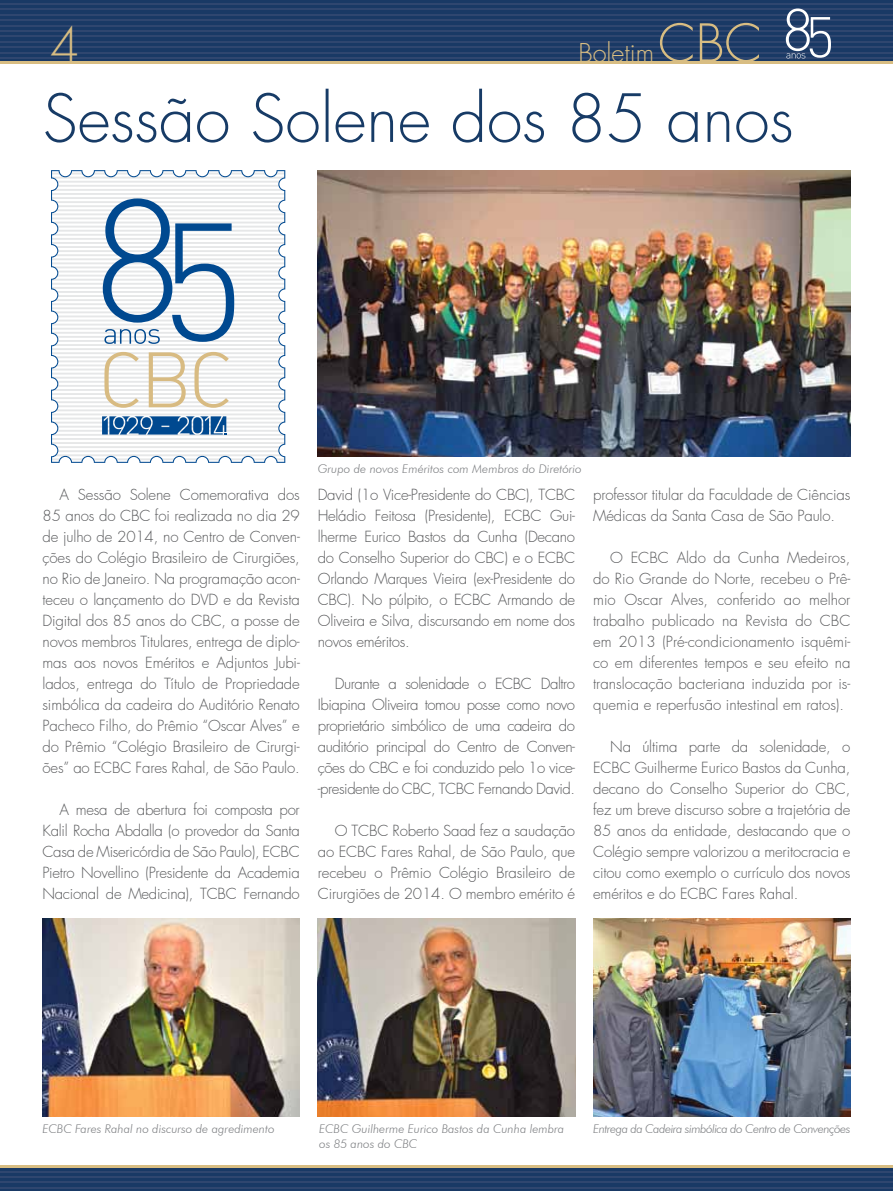
<style>
.page{position:relative;width:893px;height:1191px;background:#fff}
.page>*{position:absolute;margin:0;border:0;box-sizing:border-box;transform-origin:0 0}
.t1{font:300 64.5px "Futura";color:#173b66}
.t2{font:300 46.5px "Futura";color:#d8bd82}
.t3{font:300 25.35px "Futura";color:#d8bd82}
.t4{font:300 15px/21px "Futura";letter-spacing:-.01em;color:#58595b;text-align:justify}
.t5{font:italic 300 12px "Futura BT";color:#808285}
.t6{font:italic 300 12px "Futura BT";letter-spacing:-.04em;color:#808285}
.s1{font-size:50.85px}
</style>
<div class="page">
<div style="left:0;top:0;width:893px;height:62px;background:#193965"></div>
<hr style="left:0;top:3px;width:893px;height:2px;background:#2f466f">
<hr style="left:0;top:9px;width:893px;height:1px;background:#2f466f">
<hr style="left:0;top:14px;width:893px;height:2px;background:#2f466f">
<hr style="left:0;top:19px;width:893px;height:2px;background:#2f466f">
<hr style="left:0;top:25px;width:893px;height:1px;background:#2f466f">
<hr style="left:0;top:30px;width:893px;height:2px;background:#2f466f">
<hr style="left:0;top:36px;width:893px;height:1px;background:#2f466f">
<hr style="left:0;top:41px;width:893px;height:2px;background:#2f466f">
<hr style="left:0;top:47px;width:893px;height:1px;background:#2f466f">
<hr style="left:0;top:52px;width:893px;height:1px;background:#2f466f">
<hr style="left:0;top:57px;width:893px;height:2px;background:#2f466f">
<hr style="left:0;top:62px;width:893px;height:2px;background:#d8bd82">
<svg style="left:0;top:1167px;width:893px;height:24px;background:#274268"></svg>
<hr style="left:0;top:1187px;width:893px;height:1px;background:#2f466f">
<hr style="left:0;top:1181px;width:893px;height:2px;background:#2f466f">
<hr style="left:0;top:1176px;width:893px;height:1px;background:#2f466f">
<hr style="left:0;top:1170px;width:893px;height:2px;background:#2f466f">
<hr style="left:0;top:1165px;width:893px;height:2px;background:#d8bd82">
<svg style="left:786px;top:9px;width:45px;height:49px"></svg>
<img style="left:317px;top:170px;width:534px;height:286px">
<img style="left:43px;top:918px;width:257px;height:198px">
<img style="left:318px;top:918px;width:257px;height:198px">
<img style="left:593px;top:918px;width:257px;height:198px">
<svg style="left:51px;top:170px;width:234px;height:293px"></svg>
<svg style="left:104px;top:352px;width:35px;height:56px"></svg>
<svg style="left:149px;top:352px;width:37px;height:55px"></svg>
<svg style="left:194px;top:352px;width:35px;height:56px"></svg>
<svg style="left:103px;top:198px;width:131px;height:146px"></svg>
<svg style="left:102px;top:416px;width:124px;height:18px;background:#336ca5"></svg>
<h2 class="t2" style="left:51px;top:15px;width:30px">4</h2>
<h3 class="t3" style="left:578px;top:36px;width:185px">Boletim <span class="s1">CBC</span></h3>
<h1 class="t1" style="left:43px;top:77px;width:753px">Sessão Solene dos 85 anos</h1>
<p class="t4" style="left:43px;top:484px;width:259px;text-indent:17px">A Sessão Solene Comemorativa dos 85 anos do CBC foi realizada no dia 29 de julho de 2014, no Centro de Conven&shy;ções do Colégio Brasileiro de Cirurgiões, no Rio de Janeiro. Na programação acon&shy;teceu o lançamento do DVD e da Revista Digital dos 85 anos do CBC, a posse de novos membros Titulares, entrega de diplo&shy;mas aos novos Eméritos e Adjuntos Jubi&shy;lados, entrega do Título de Propriedade simbólica da cadeira do Auditório Renato Pacheco Filho, do Prêmio “Oscar Alves” e do Prêmio “Colégio Brasileiro de Cirurgi&shy;ões” ao ECBC Fares Rahal, de São Paulo.</p>
<p class="t4" style="left:43px;top:799px;width:259px;text-indent:17px">A mesa de abertura foi composta por Kalil Rocha Abdalla (o provedor da Santa Casa de Misericórdia de São Paulo), ECBC Pietro Novellino (Presidente da Academia Nacional de Medicina), TCBC Fernando</p>
<p class="t5" style="left:318px;top:461px;width:265px">Grupo de novos Eméritos com Membros do Diretório</p>
<p class="t4" style="left:318px;top:484px;width:259px">David (1o Vice-Presidente do CBC), TCBC Heládio Feitosa (Presidente), ECBC Gui&shy;lherme Eurico Bastos da Cunha (Decano do Conselho Superior do CBC) e o ECBC Orlando Marques Vieira (ex-Presidente do CBC). No púlpito, o ECBC Armando de Oliveira e Silva, discursando em nome dos novos eméritos.</p>
<p class="t4" style="left:318px;top:673px;width:259px;text-indent:17px">Durante a solenidade o ECBC Daltro Ibiapina Oliveira tomou posse como novo proprietário simbólico de uma cadeira do auditório principal do Centro de Conven&shy;ções do CBC e foi conduzido pelo 1o vice--presidente do CBC, TCBC Fernando David.</p>
<p class="t4" style="left:318px;top:820px;width:259px;text-indent:17px">O TCBC Roberto Saad fez a saudação ao ECBC Fares Rahal, de São Paulo, que recebeu o Prêmio Colégio Brasileiro de Cirurgiões de 2014. O membro emérito é</p>
<p class="t4" style="left:593px;top:484px;width:259px">professor titular da Faculdade de Ciências<br>Médicas da Santa Casa de São Paulo.</p>
<p class="t4" style="left:593px;top:547px;width:259px;text-indent:17px">O ECBC Aldo da Cunha Medeiros, do Rio Grande do Norte, recebeu o Prê&shy;mio Oscar Alves, conferido ao melhor trabalho publicado na Revista do CBC em 2013 (Pré-condicionamento isquêmi&shy;co em diferentes tempos e seu efeito na translocação bacteriana induzida por is&shy;quemia e reperfusão intestinal em ratos).</p>
<p class="t4" style="left:593px;top:736px;width:259px;text-indent:17px">Na última parte da solenidade, o ECBC Guilherme Eurico Bastos da Cunha, decano do Conselho Superior do CBC, fez um breve discurso sobre a trajetória de 85 anos da entidade, destacando que o Colégio sempre valorizou a meritocracia e citou como exemplo o currículo dos novos eméritos e do ECBC Fares Rahal.</p>
<p class="t5" style="left:43px;top:1121px;width:234px">ECBC Fares Rahal no discurso de agredimento</p>
<p class="t5" style="left:319px;top:1121px;width:247px">ECBC Guilherme Eurico Bastos da Cunha lembra</p>
<p class="t6" style="left:593px;top:1121px;width:259px">Entrega da Cadeira simbólica do Centro de Convenções</p>
<p class="t5" style="left:319px;top:1136px;width:100px">os 85 anos do CBC</p>
</div>
